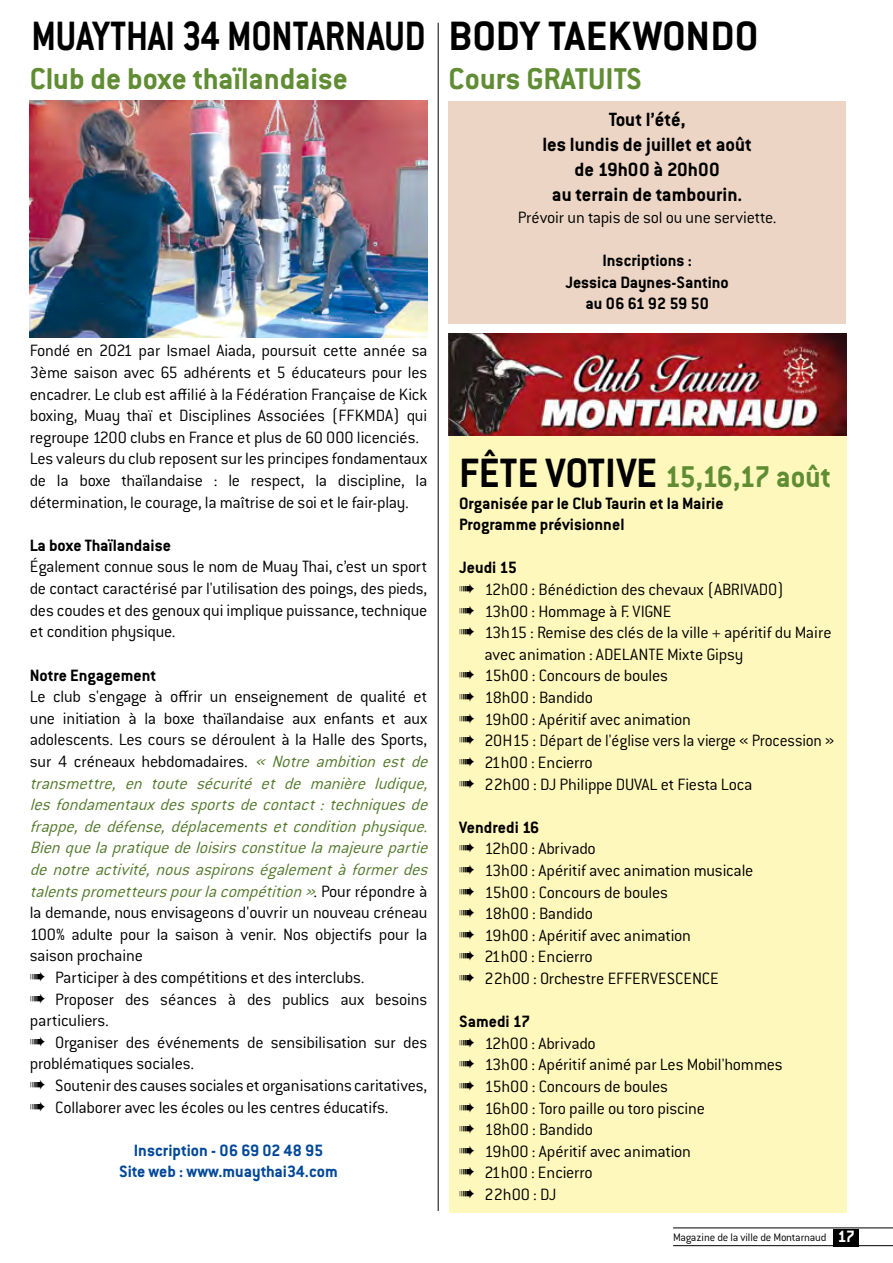
<style>
.page{position:relative;width:893px;height:1263px;background:#fff}
.page>*{position:absolute;margin:0;border:0;box-sizing:border-box;transform-origin:0 0}
.t1{font:700 45px "Conduit ITC Std";color:#000;scale:.86 1}
.t2{font:700 45px "Conduit ITC Std";color:#000}
.t3{font:700 33px "Conduit ITC Std";color:#608d33}
.t4{font:700 33px "Conduit ITC Std";letter-spacing:-.025em;color:#608d33}
.t5{font:700 21px/25.2px "Conduit ITC Std";color:#000;text-align:center}
.t6{font:300 18px/21.6px "Conduit ITC Std";letter-spacing:-.01em;color:#000}
.t7{font:700 18px/21.6px "Conduit ITC Std";color:#000}
.t8{font:700 18px/21.6px "Conduit ITC Std";color:#00489a;text-align:center}
.t9{font:300 12px "Conduit ITC Std";letter-spacing:-.015em;color:#000}
.s1{font-style:italic;color:#537a2c}
.s2{font-size:45px;color:#000}
.s3{font-weight:700}
.s4{font-weight:700;font-size:18px;color:#fff}
</style>
<div class="page">
<div style="left:449px;top:433px;width:397px;height:780px;background:#fff8bd"></div>
<hr style="left:673px;top:1227px;width:220px;height:1px;background:#000">
<hr style="left:673px;top:1245px;width:220px;height:1px;background:#000">
<div style="left:833px;top:1229px;width:26px;height:18px;background:#000"></div>
<img style="left:30px;top:100px;width:397px;height:238px">
<hr style="left:438px;top:23px;width:1px;height:1188px;background:#000">
<div style="left:448px;top:101px;width:398px;height:223px;background:#ecd5c4"></div>
<img style="left:449px;top:333px;width:397px;height:103px">
<h1 class="t1" style="left:31px;top:8px;width:460px">MUAYTHAI 34 MONTARNAUD</h1>
<h2 class="t3" style="left:30px;top:59px;width:320px">Club de boxe thaïlandaise</h2>
<p class="t6" style="left:30px;top:339px;width:399px">Fondé en 2021 par Ismael Aiada, poursuit cette année sa 3ème saison avec 65 adhérents et 5 éducateurs pour les encadrer. Le club est affilié à la Fédération Française de Kick boxing, Muay thaï et Disciplines Associées (FFKMDA) qui regroupe 1200 clubs en France et plus de 60 000 licenciés.<br>Les valeurs du club reposent sur les principes fondamentaux de la boxe thaïlandaise : le respect, la discipline, la détermination, le courage, la maîtrise de soi et le fair-play.</p>
<p class="t7" style="left:30px;top:534px;width:143px">La boxe Thaïlandaise</p>
<p class="t6" style="left:30px;top:555px;width:399px;text-align:justify">Également connue sous le nom de Muay Thai, c’est un sport de contact caractérisé par l'utilisation des poings, des pieds, des coudes et des genoux qui implique puissance, technique et condition physique.</p>
<p class="t7" style="left:30px;top:663px;width:128px">Notre Engagement</p>
<p class="t6" style="left:30px;top:685px;width:405px">Le club s'engage à offrir un enseignement de qualité et une initiation à la boxe thaïlandaise aux enfants et aux adolescents. Les cours se déroulent à la Halle des Sports, sur 4 créneaux hebdomadaires. <span class="s1">« Notre ambition est de transmettre, en toute sécurité et de manière ludique, lesfondamentauxdessportsdecontact:techniquesde frappe,dedéfense,déplacementsetconditionphysique.<br>Bienquelapratiquedeloisirsconstituelamajeurepartie denotreactivité,nousaspironségalementàformerdes talentsprometteurspourlacompétition»</span>. P o u r r é p o n d r e à la demande, nous envisageons d'ouvrir un nouveau créneau 100% adulte pour la saison à venir. Nos objectifs pour la saison prochaine<br>➠ Participer à des compétitions et des interclubs.<br>➠ Proposer des séances à des publics aux besoins particuliers.<br>➠ Organiser des événements de sensibilisation sur des problématiques sociales.<br>➠ Soutenir des causes sociales et organisations caritatives, ➠ Collaborer avec les écoles ou les centres éducatifs.</p>
<p class="t8" style="left:119px;top:1139px;width:220px">Inscription - 06 69 02 48 95<br>Site web : www.muaythai34.com</p>
<h1 class="t2" style="left:449px;top:8px;width:311px">BODY TAEKWONDO</h1>
<h2 class="t3" style="left:449px;top:59px;width:195px">Cours GRATUITS</h2>
<p class="t5" style="left:542px;top:106px;width:211px">Tout l’été,<br>les lundis de juillet et août de 19h00 à 20h00<br>au terrain de tambourin.</p>
<p class="t6" style="left:518px;top:206px;width:260px">Prévoir un tapis de sol ou une serviette.</p>
<p class="t7" style="left:565px;top:249px;width:165px;text-align:center">Inscriptions :<br>Jessica Daynes-Santino au 06 61 92 59 50</p>
<h2 class="t4" style="left:459px;top:457px;width:373px"><span class="s2">FÊTE VOTIVE</span> 15,16,17 août</h2>
<p class="t7" style="left:459px;top:492px;width:266px">Organisée par le Club Taurin et la Mairie<br>Programme prévisionnel</p>
<p class="t7" style="left:459px;top:556px;width:59px">Jeudi 15</p>
<p class="t6" style="left:459px;top:578px;width:327px">➠ 12h00 : Bénédiction des chevaux (ABRIVADO)</p>
<p class="t6" style="left:459px;top:600px;width:214px">➠ 13h00 : Hommage à F. VIGNE</p>
<p class="t6" style="left:459px;top:621px;width:374px">➠ 13h15 : Remise des clés de la ville + apéritif du Maire</p>
<p class="t6" style="left:485px;top:643px;width:260px">avec animation : ADELANTE Mixte Gipsy</p>
<p class="t6" style="left:459px;top:664px;width:210px">➠ 15h00 : Concours de boules</p>
<p class="t6" style="left:459px;top:686px;width:135px">➠ 18h00 : Bandido</p>
<p class="t6" style="left:459px;top:708px;width:233px">➠ 19h00 : Apéritif avec animation</p>
<p class="t6" style="left:459px;top:729px;width:377px">➠ 20H15 : Départ de l'église vers la vierge « Procession »</p>
<p class="t6" style="left:459px;top:751px;width:135px">➠ 21h00 : Encierro</p>
<p class="t6" style="left:459px;top:772px;width:295px">➠ 22h00 : DJ Philippe DUVAL et Fiesta Loca</p>
<p class="t6" style="left:459px;top:816px;width:296px"><span class="s3">Vendredi 16<br></span>➠ 12h00 : Abrivado<br>➠ 13h00 : Apéritif avec animation musicale ➠ 15h00 : Concours de boules<br>➠ 18h00 : Bandido<br>➠ 19h00 : Apéritif avec animation<br>➠ 21h00 : Encierro<br>➠ 22h00 : Orchestre EFFERVESCENCE</p>
<p class="t6" style="left:459px;top:1010px;width:325px"><span class="s3">Samedi 17<br></span>➠ 12h00 : Abrivado<br>➠ 13h00 : Apéritif animé par Les Mobil'hommes ➠ 15h00 : Concours de boules<br>➠ 16h00 : Toro paille ou toro piscine<br>➠ 18h00 : Bandido<br>➠ 19h00 : Apéritif avec animation<br>➠ 21h00 : Encierro<br>➠ 22h00 : DJ</p>
<p class="t9" style="left:673px;top:1230px;width:183px">Magazine de la ville de Montarnaud <span class="s4">17</span></p>
</div>
